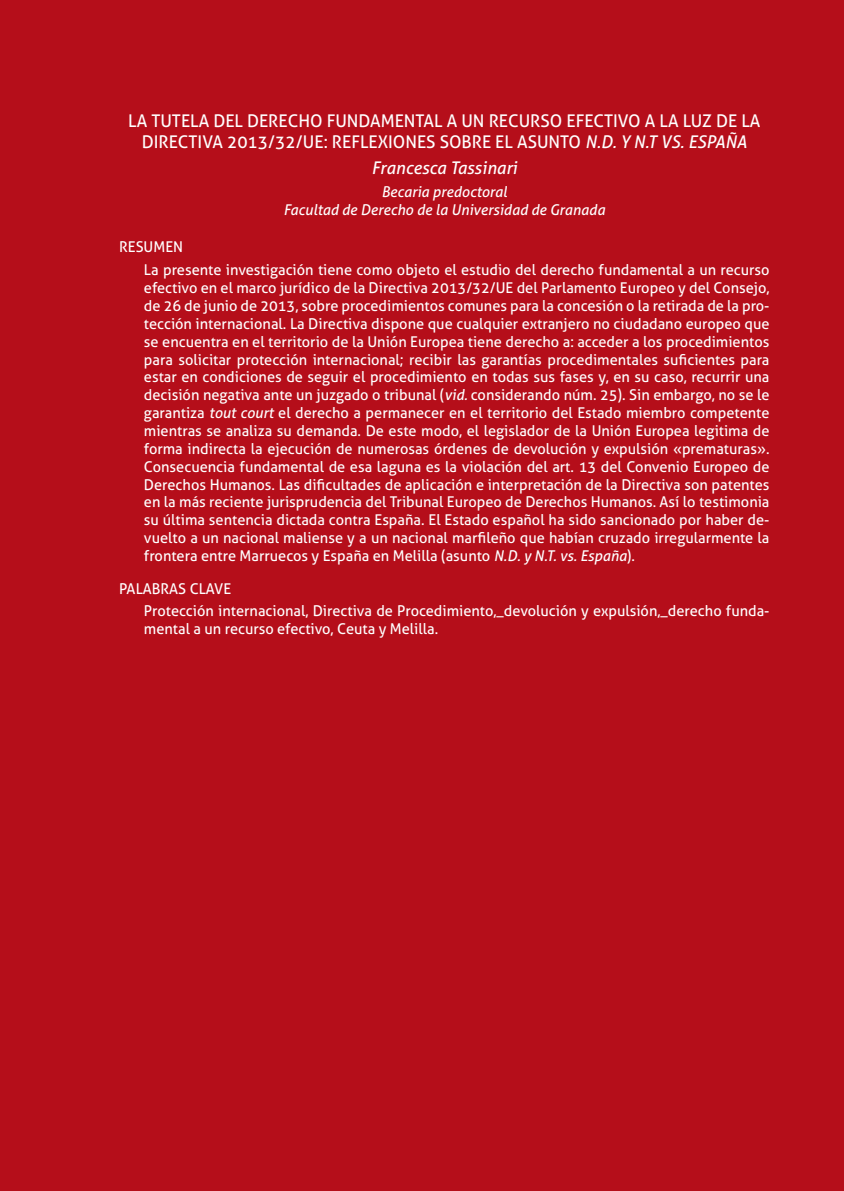
<style>
.page{position:relative;width:844px;height:1191px;background:#fff}
.page>*{position:absolute;margin:0;border:0;box-sizing:border-box;transform-origin:0 0}
.Resumen_título_españ{font:17.5px/21px "Aller";color:#fff;text-align:center}
.Resumen_autor{font:italic 17.5px "Aller";color:#fff}
.Resumen_texto{font:14.88px/17.8px "Aller";color:#fff;text-align:justify}
.Resumen_cargo_con{font:italic 14.88px "Aller";color:#fff}
.Resumen_titular{font:14.88px "Aller";color:#fff}
.Resumen_cargo{font:italic 14.88px "Aller";color:#fff}
.s1{font-style:italic}
</style>
<div class="page">
<div style="left:0;top:0;width:843px;height:1191px;background:#b50e1a"></div>
<p class="Resumen_título_españ" style="left:128px;top:110px;width:633px">LA TUTELA DEL DERECHO FUNDAMENTAL A UN RECURSO EFECTIVO A LA LUZ DE LA<br>DIRECTIVA 2013/32/UE: REFLEXIONES SOBRE EL ASUNTO <span class="s1">N.D. Y N.T VS. ESPAÑA</span></p>
<p class="Resumen_autor" style="left:371px;top:157px;width:147px">Francesca Tassinari</p>
<p class="Resumen_cargo" style="left:381px;top:182px;width:127px">Becaria predoctoral</p>
<p class="Resumen_cargo_con" style="left:283px;top:200px;width:323px">Facultad de Derecho de la Universidad de Granada</p>
<p class="Resumen_titular" style="left:119px;top:238px;width:65px">RESUMEN</p>
<p class="Resumen_texto" style="left:144px;top:261px;width:627px">La presente investigación tiene como objeto el estudio del derecho fundamental a un recurso efectivo en el marco jurídico de la Directiva 2013/32/UE del Parlamento Europeo y del Consejo, de 26 de junio de 2013, sobre procedimientos comunes para la concesión o la retirada de la pro&shy;tección internacional. La Directiva dispone que cualquier extranjero no ciudadano europeo que se encuentra en el territorio de la Unión Europea tiene derecho a: acceder a los procedimientos para solicitar protección internacional; recibir las garantías procedimentales suficientes para estar en condiciones de seguir el procedimiento en todas sus fases y, en su caso, recurrir una decisión negativa ante un juzgado o tribunal (<span class="s1">vid.</span> considerando núm. 25). Sin embargo, no se le garantiza <span class="s1">tout court</span> el derecho a permanecer en el territorio del Estado miembro competente mientras se analiza su demanda. De este modo, el legislador de la Unión Europea legitima de forma indirecta la ejecución de numerosas órdenes de devolución y expulsión «prematuras».<br>Consecuencia fundamental de esa laguna es la violación del art. 13 del Convenio Europeo de Derechos Humanos. Las dificultades de aplicación e interpretación de la Directiva son patentes en la más reciente jurisprudencia del Tribunal Europeo de Derechos Humanos. Así lo testimonia su última sentencia dictada contra España. El Estado español ha sido sancionado por haber de&shy;vuelto a un nacional maliense y a un nacional marfileño que habían cruzado irregularmente la frontera entre Marruecos y España en Melilla (asunto <span class="s1">N.D. y N.T. vs. España</span>).</p>
<p class="Resumen_titular" style="left:119px;top:579px;width:114px">PALABRAS CLAVE</p>
<p class="Resumen_texto" style="left:144px;top:602px;width:627px">Protección internacional, Directiva de Procedimiento,_devolución y expulsión,_derecho funda&shy;mental a un recurso efectivo, Ceuta y Melilla.</p>
</div>
